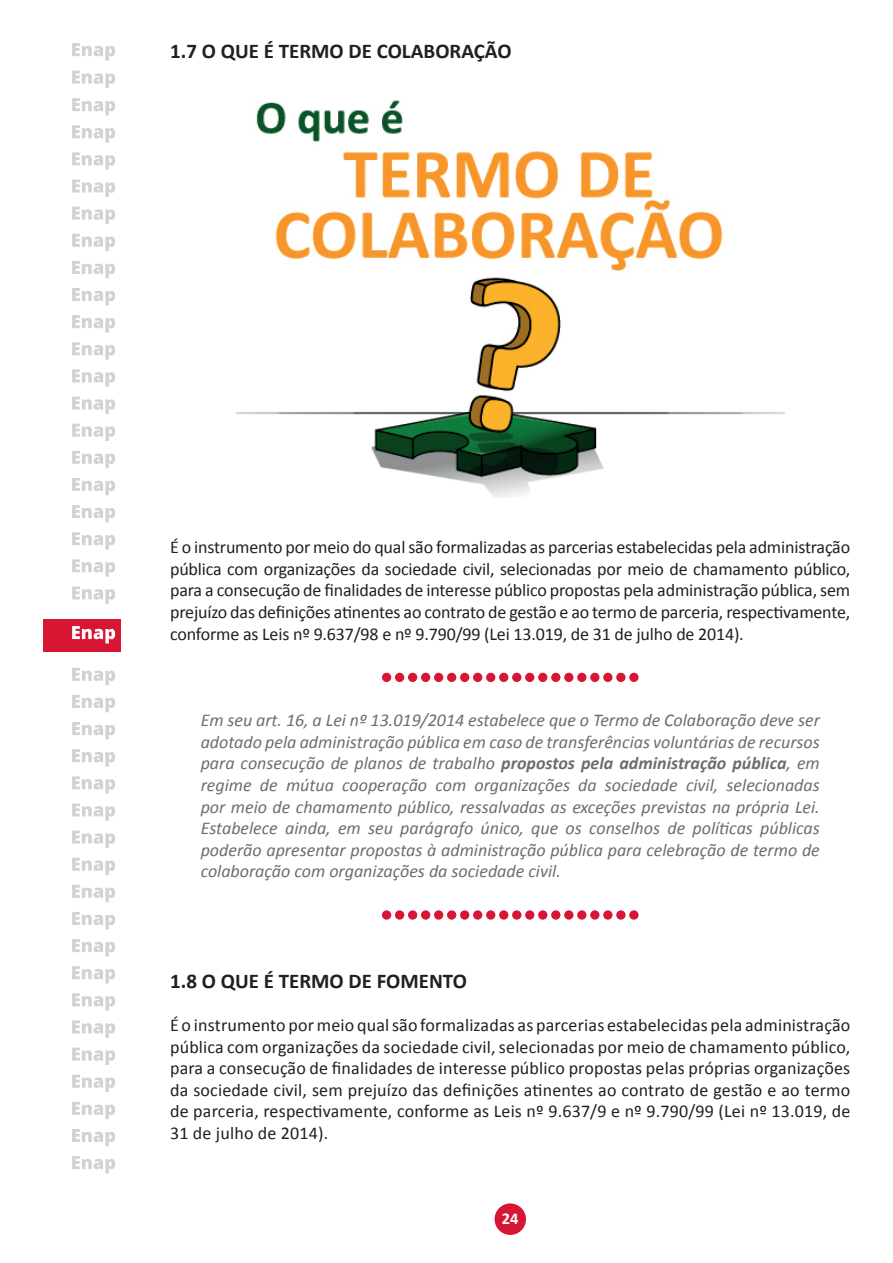
<style>
.page{position:relative;width:893px;height:1263px;background:#fff}
.page>*{position:absolute;margin:0;border:0;box-sizing:border-box;transform-origin:0 0}
.t1{font:700 21px "Calibri";color:#231f20}
.t2{font:18px/21.6px "Calibri";letter-spacing:-.01em;color:#231f20;text-align:justify}
.t3{font:italic 18px/21.6px "Calibri";color:#6c6d70;text-align:justify}
.t4{font:700 16.5px "Calibri";color:#fff}
.s1{font-weight:700}
</style>
<div class="page">
<div style="left:495px;top:1203px;width:31px;height:32px;background:#d71634;border-radius:50%"></div>
<div style="left:44px;top:619px;width:77px;height:32px;background:#d71634"></div>
<svg style="left:72px;top:626px;width:43px;height:17px"></svg>
<svg style="left:72px;top:98px;width:43px;height:17px"></svg>
<svg style="left:72px;top:125px;width:43px;height:18px"></svg>
<svg style="left:72px;top:152px;width:43px;height:18px"></svg>
<svg style="left:72px;top:180px;width:43px;height:17px"></svg>
<svg style="left:72px;top:207px;width:43px;height:17px"></svg>
<svg style="left:72px;top:234px;width:43px;height:17px"></svg>
<svg style="left:72px;top:261px;width:43px;height:17px"></svg>
<svg style="left:72px;top:288px;width:43px;height:17px"></svg>
<svg style="left:72px;top:315px;width:43px;height:17px"></svg>
<svg style="left:72px;top:342px;width:43px;height:18px"></svg>
<svg style="left:72px;top:369px;width:43px;height:18px"></svg>
<svg style="left:72px;top:397px;width:43px;height:17px"></svg>
<svg style="left:72px;top:424px;width:43px;height:17px"></svg>
<svg style="left:72px;top:451px;width:43px;height:17px"></svg>
<svg style="left:72px;top:478px;width:43px;height:17px"></svg>
<svg style="left:72px;top:505px;width:43px;height:17px"></svg>
<svg style="left:72px;top:532px;width:43px;height:17px"></svg>
<svg style="left:72px;top:559px;width:43px;height:18px"></svg>
<svg style="left:72px;top:586px;width:43px;height:18px"></svg>
<svg style="left:72px;top:668px;width:43px;height:17px"></svg>
<svg style="left:72px;top:695px;width:43px;height:17px"></svg>
<svg style="left:72px;top:722px;width:43px;height:17px"></svg>
<svg style="left:72px;top:749px;width:43px;height:17px"></svg>
<svg style="left:72px;top:776px;width:43px;height:18px"></svg>
<svg style="left:72px;top:803px;width:43px;height:18px"></svg>
<svg style="left:72px;top:830px;width:43px;height:18px"></svg>
<svg style="left:72px;top:858px;width:43px;height:17px"></svg>
<svg style="left:72px;top:885px;width:43px;height:17px"></svg>
<svg style="left:72px;top:912px;width:43px;height:17px"></svg>
<svg style="left:72px;top:939px;width:43px;height:17px"></svg>
<svg style="left:72px;top:966px;width:43px;height:17px"></svg>
<svg style="left:72px;top:993px;width:43px;height:18px"></svg>
<svg style="left:72px;top:1020px;width:43px;height:18px"></svg>
<svg style="left:72px;top:1047px;width:43px;height:18px"></svg>
<svg style="left:72px;top:1075px;width:43px;height:17px"></svg>
<svg style="left:72px;top:1102px;width:43px;height:17px"></svg>
<svg style="left:72px;top:1129px;width:43px;height:17px"></svg>
<svg style="left:72px;top:1156px;width:43px;height:17px"></svg>
<svg style="left:72px;top:71px;width:43px;height:17px"></svg>
<svg style="left:72px;top:43px;width:43px;height:18px"></svg>
<img style="left:236px;top:100px;width:548px;height:398px">
<div style="left:382px;top:673px;width:9px;height:9px;background:#d71634;border-radius:50%"></div>
<div style="left:395px;top:673px;width:9px;height:9px;background:#d71634;border-radius:50%"></div>
<div style="left:408px;top:673px;width:9px;height:9px;background:#d71634;border-radius:50%"></div>
<div style="left:421px;top:673px;width:9px;height:9px;background:#d71634;border-radius:50%"></div>
<div style="left:434px;top:673px;width:9px;height:9px;background:#d71634;border-radius:50%"></div>
<div style="left:447px;top:673px;width:9px;height:9px;background:#d71634;border-radius:50%"></div>
<div style="left:460px;top:673px;width:9px;height:9px;background:#d71634;border-radius:50%"></div>
<div style="left:473px;top:673px;width:9px;height:9px;background:#d71634;border-radius:50%"></div>
<div style="left:486px;top:673px;width:9px;height:9px;background:#d71634;border-radius:50%"></div>
<div style="left:499px;top:673px;width:9px;height:9px;background:#d71634;border-radius:50%"></div>
<div style="left:512px;top:673px;width:9px;height:9px;background:#d71634;border-radius:50%"></div>
<div style="left:525px;top:673px;width:9px;height:9px;background:#d71634;border-radius:50%"></div>
<div style="left:538px;top:673px;width:9px;height:9px;background:#d71634;border-radius:50%"></div>
<div style="left:551px;top:673px;width:9px;height:9px;background:#d71634;border-radius:50%"></div>
<div style="left:564px;top:673px;width:9px;height:9px;background:#d71634;border-radius:50%"></div>
<div style="left:577px;top:673px;width:9px;height:9px;background:#d71634;border-radius:50%"></div>
<div style="left:590px;top:673px;width:9px;height:9px;background:#d71634;border-radius:50%"></div>
<div style="left:603px;top:673px;width:9px;height:9px;background:#d71634;border-radius:50%"></div>
<div style="left:616px;top:673px;width:9px;height:9px;background:#d71634;border-radius:50%"></div>
<div style="left:629px;top:673px;width:10px;height:9px;background:#d71634;border-radius:50%"></div>
<div style="left:382px;top:910px;width:9px;height:10px;background:#d71634;border-radius:50%"></div>
<div style="left:395px;top:910px;width:9px;height:10px;background:#d71634;border-radius:50%"></div>
<div style="left:408px;top:910px;width:9px;height:10px;background:#d71634;border-radius:50%"></div>
<div style="left:421px;top:910px;width:9px;height:10px;background:#d71634;border-radius:50%"></div>
<div style="left:434px;top:910px;width:9px;height:10px;background:#d71634;border-radius:50%"></div>
<div style="left:447px;top:910px;width:9px;height:10px;background:#d71634;border-radius:50%"></div>
<div style="left:460px;top:910px;width:9px;height:10px;background:#d71634;border-radius:50%"></div>
<div style="left:473px;top:910px;width:9px;height:10px;background:#d71634;border-radius:50%"></div>
<div style="left:486px;top:910px;width:9px;height:10px;background:#d71634;border-radius:50%"></div>
<div style="left:499px;top:910px;width:9px;height:10px;background:#d71634;border-radius:50%"></div>
<div style="left:512px;top:910px;width:9px;height:10px;background:#d71634;border-radius:50%"></div>
<div style="left:525px;top:910px;width:9px;height:10px;background:#d71634;border-radius:50%"></div>
<div style="left:538px;top:910px;width:9px;height:10px;background:#d71634;border-radius:50%"></div>
<div style="left:551px;top:910px;width:9px;height:10px;background:#d71634;border-radius:50%"></div>
<div style="left:564px;top:910px;width:9px;height:10px;background:#d71634;border-radius:50%"></div>
<div style="left:577px;top:910px;width:9px;height:10px;background:#d71634;border-radius:50%"></div>
<div style="left:590px;top:910px;width:9px;height:10px;background:#d71634;border-radius:50%"></div>
<div style="left:603px;top:910px;width:9px;height:10px;background:#d71634;border-radius:50%"></div>
<div style="left:616px;top:910px;width:9px;height:10px;background:#d71634;border-radius:50%"></div>
<svg style="left:629px;top:910px;width:10px;height:10px"></svg>
<p class="t1" style="left:170px;top:38px;width:343px">1.7 O QUE É TERMO DE COLABORAÇÃO</p>
<p class="t2" style="left:170px;top:536px;width:682px">É o instrumento por meio do qual são formalizadas as parcerias estabelecidas pela administração pública com organizações da sociedade civil, selecionadas por meio de chamamento público, para a consecução de finalidades de interesse público propostas pela administração pública, sem prejuízo das definições atinentes ao contrato de gestão e ao termo de parceria, respectivamente, conforme as Leis nº 9.637/98 e nº 9.790/99 (Lei 13.019, de 31 de julho de 2014).</p>
<p class="t3" style="left:201px;top:709px;width:621px">Em seu art. 16, a Lei nº 13.019/2014 estabelece que o Termo de Colaboração deve ser adotado pela administração pública em caso de transferências voluntárias de recursos para consecução de planos de trabalho <span class="s1">propostos pela administração pública</span>, em regime de mútua cooperação com organizações da sociedade civil, selecionadas por meio de chamamento público, ressalvadas as exceções previstas na própria Lei.<br>Estabelece ainda, em seu parágrafo único, que os conselhos de políticas públicas poderão apresentar propostas à administração pública para celebração de termo de colaboração com organizações da sociedade civil.</p>
<p class="t1" style="left:170px;top:967px;width:298px">1.8 O QUE É TERMO DE FOMENTO</p>
<p class="t2" style="left:170px;top:1014px;width:682px">É o instrumento por meio qual são formalizadas as parcerias estabelecidas pela administração pública com organizações da sociedade civil, selecionadas por meio de chamamento público, para a consecução de finalidades de interesse público propostas pelas próprias organizações da sociedade civil, sem prejuízo das definições atinentes ao contrato de gestão e ao termo de parceria, respectivamente, conforme as Leis nº 9.637/9 e nº 9.790/99 (Lei nº 13.019, de 31 de julho de 2014).</p>
<p class="t4" style="left:502px;top:1208px;width:18px">24</p>
</div>
